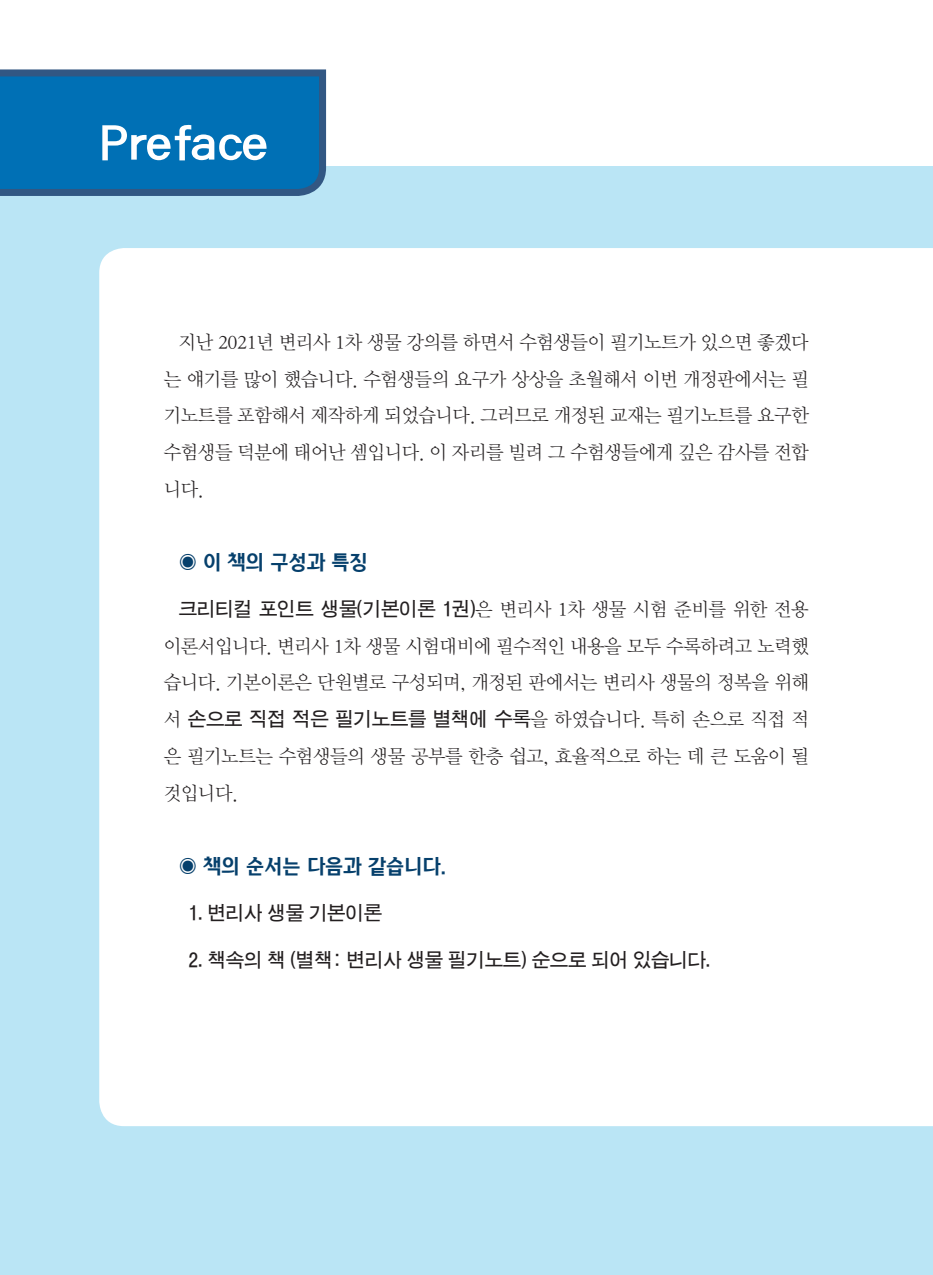
<style>
.page{position:relative;width:933px;height:1275px;background:#fff}
.page>*{position:absolute;margin:0;border:0;box-sizing:border-box;transform-origin:0 0}
.t1{font:52.5px "DX Mgo Std B";letter-spacing:-.015em;color:#fff}
.t2{font:19.25px/36.8px "DX Nmu Std 20";letter-spacing:-.025em;color:#231f20}
.t3{font:19.25px "D Xgo Std 40";letter-spacing:-.025em;color:#231f20}
.t4{font:19.25px "DX Ari Std B";letter-spacing:-.025em;color:#06406c}
.s1{font-family:"D Xgo Std 40"}
.s2{font-family:"DX Nmu Std 20"}
</style>
<div class="page">
<div style="left:0;top:167px;width:933px;height:1108px;background:#bae5f5"></div>
<div style="left:99px;top:248px;width:834px;height:878px;background:#fff"></div>
<svg style="left:0;top:69px;width:329px;height:127px;background:#0a6eaf"></svg>
<h1 class="t1" style="left:99px;top:121px;width:170px">Preface</h1>
<p class="t2" style="left:164px;top:324px;width:646px;text-align:justify;text-indent:15px">지난 2021년 변리사 1차 생물 강의를 하면서 수험생들이 필기노트가 있으면 좋겠다 는 얘기를 많이 했습니다. 수험생들의 요구가 상상을 초월해서 이번 개정판에서는 필 기노트를 포함해서 제작하게 되었습니다. 그러므로 개정된 교재는 필기노트를 요구한 수험생들 덕분에 태어난 셈입니다. 이 자리를 빌려 그 수험생들에게 깊은 감사를 전합 니다.</p>
<p class="t4" style="left:179px;top:553px;width:191px"><span class="s1">⊙</span> 이 책의 구성과 특징</p>
<p class="t3" style="left:179px;top:599px;width:631px">크리티컬 포인트 생물(기본이론 1권)<span class="s2">은 변리사 1차 생물 시험 준비를 위한 전용</span></p>
<p class="t2" style="left:164px;top:628px;width:646px">이론서입니다. 변리사 1차 생물 시험대비에 필수적인 내용을 모두 수록하려고 노력했 습니다. 기본이론은 단원별로 구성되며, 개정된 판에서는 변리사 생물의 정복을 위해</p>
<p class="t3" style="left:164px;top:709px;width:646px"><span class="s2">서</span> 손으로 직접 적은 필기노트를 별책에 수록<span class="s2">을 하였습니다. 특히 손으로 직접 적</span></p>
<p class="t2" style="left:164px;top:738px;width:646px">은 필기노트는 수험생들의 생물 공부를 한층 쉽고, 효율적으로 하는 데 큰 도움이 될 것입니다.</p>
<p class="t4" style="left:179px;top:857px;width:269px"><span class="s1">⊙</span> 책의 순서는 다음과 같습니다.</p>
<p class="t3" style="left:188px;top:903px;width:195px">1. 변리사 생물 기본이론</p>
<p class="t3" style="left:188px;top:950px;width:523px">2. 책속의 책 (별책: 변리사 생물 필기노트) 순으로 되어 있습니다.</p>
</div>
